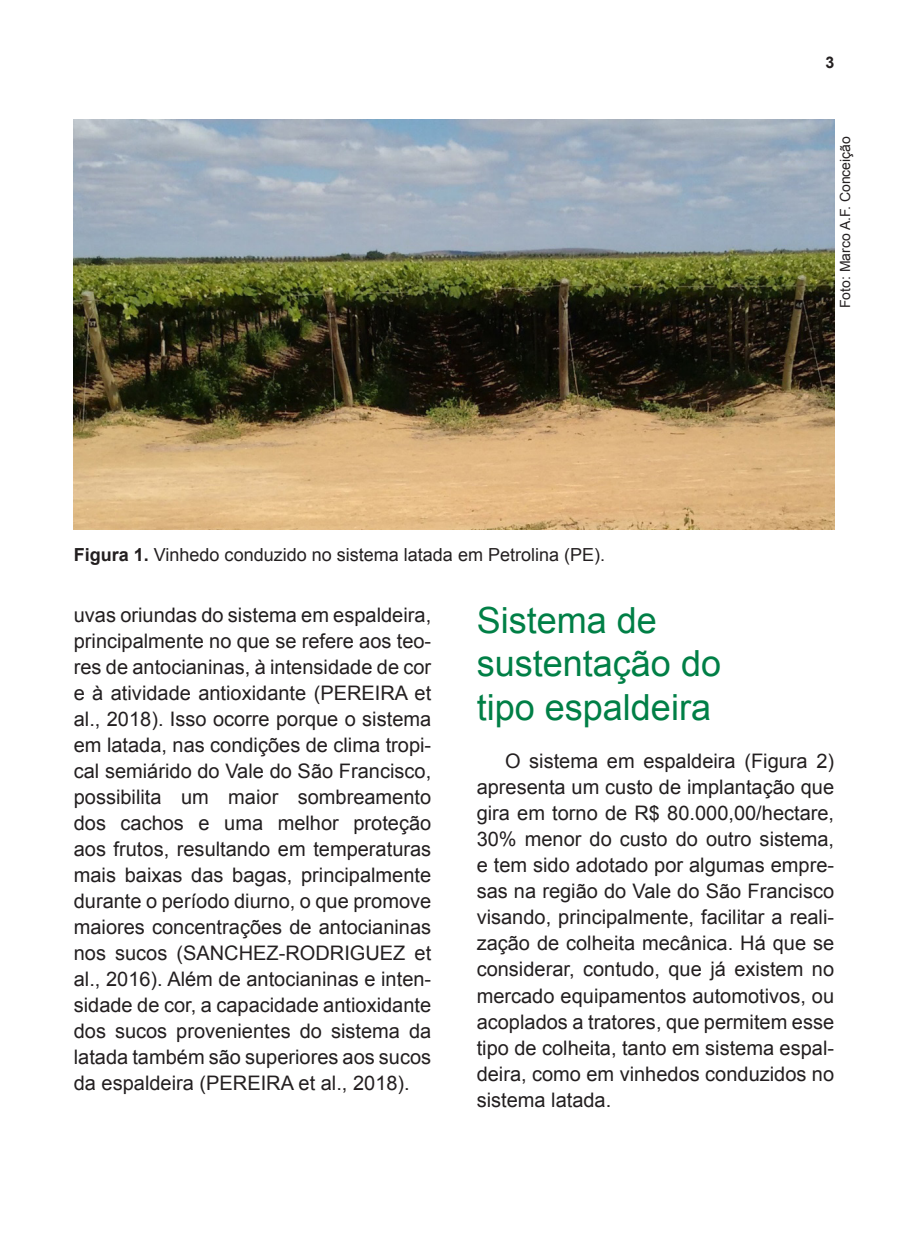
<style>
.page{position:relative;width:908px;height:1248px;background:#fff}
.page>*{position:absolute;margin:0;border:0;box-sizing:border-box;transform-origin:0 0}
.TITULO_1{font:36px/43.2px "Arial";color:#007f46}
.MIOLO{font:20px/26px "Arial";color:#231f20;text-align:justify}
.FIGURA_LEGENDA{font:18px "Arial";color:#231f20}
.t1{font:700 16px "Arial";color:#231f20}
.CREDITO_FOTO{font:14px "Arial";color:#231f20}
.s1{font-weight:700}
</style>
<div class="page">
<img style="left:74px;top:119px;width:759px;height:410px">
<p class="t1" style="left:825px;top:52px;width:10px">3</p>
<p class="FIGURA_LEGENDA" style="left:74px;top:542px;width:532px"><span class="s1">Figura 1.</span> Vinhedo conduzido no sistema latada em Petrolina (PE).</p>
<p class="CREDITO_FOTO" style="left:835px;top:308px;width:173px;rotate:-90deg">Foto: Marco A.F. Conceição</p>
<p class="MIOLO" style="left:74px;top:601px;width:359px">uvas oriundas do sistema em espaldeira, principalmente no que se refere aos teo&shy;res de antocianinas, à intensidade de cor e à atividade antioxidante (PEREIRA et al., 2018). Isso ocorre porque o sistema em latada, nas condições de clima tropi&shy;cal semiárido do Vale do São Francisco, possibilita um maior sombreamento dos cachos e uma melhor proteção aos frutos, resultando em temperaturas mais baixas das bagas, principalmente durante o período diurno, o que promove maiores concentrações de antocianinas nos sucos (SANCHEZ-RODRIGUEZ et al., 2016). Além de antocianinas e inten&shy;sidade de cor, a capacidade antioxidante dos sucos provenientes do sistema da latada também são superiores aos sucos da espaldeira (PEREIRA et al., 2018).</p>
<p class="TITULO_1" style="left:476px;top:599px;width:246px">Sistema de sustentação do tipo espaldeira</p>
<p class="MIOLO" style="left:476px;top:748px;width:359px;text-indent:28px">O sistema em espaldeira (Figura 2) apresenta um custo de implantação que gira em torno de R$ 80.000,00/hectare, 30% menor do custo do outro sistema, e tem sido adotado por algumas empre&shy;sas na região do Vale do São Francisco visando, principalmente, facilitar a reali&shy;zação de colheita mecânica. Há que se considerar, contudo, que já existem no mercado equipamentos automotivos, ou acoplados a tratores, que permitem esse tipo de colheita, tanto em sistema espal&shy;deira, como em vinhedos conduzidos no sistema latada.</p>
</div>
